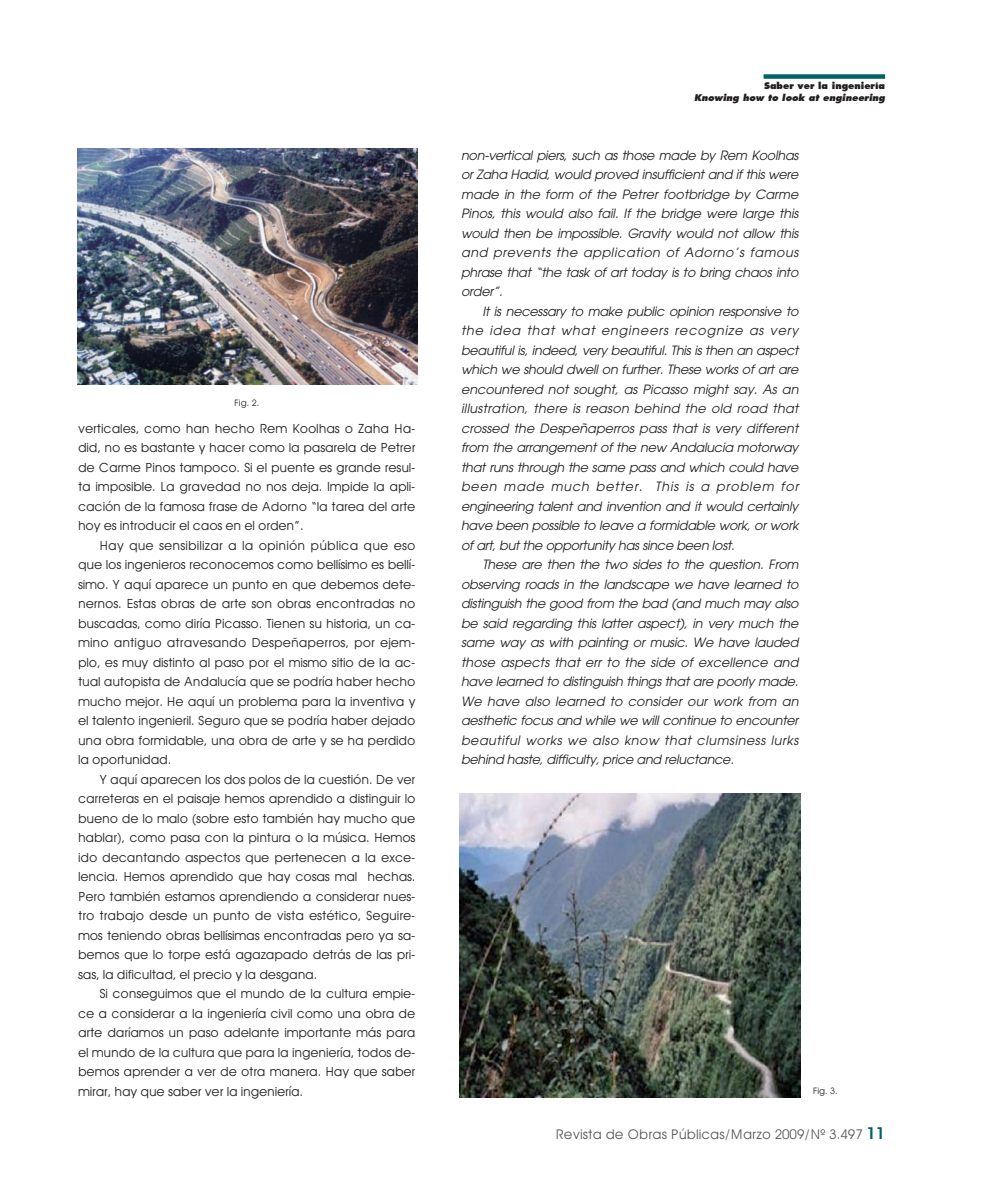
<style>
.page{position:relative;width:983px;height:1195px;background:#fff}
.page>*{position:absolute;margin:0;border:0;box-sizing:border-box;transform-origin:0 0}
.t1{font:13.5px "Avant Garde";color:#57585a}
.t2{font:12.75px/19.5px "Avant Garde";letter-spacing:-.015em;color:#231f20;text-align:justify}
.t3{font:italic 12.75px/19.5px "Avant Garde";letter-spacing:-.015em;color:#231f20;text-align:justify}
.t4{font:italic 800 9px "Futura";color:#231f20}
.t5{font:800 9px "Futura";color:#231f20}
.t6{font:9px "Avant Garde";color:#231f20}
.s1{font-family:"Avant Garde Demi TT";font-size:16.5px;color:#006169}
</style>
<div class="page">
<div style="left:763px;top:74px;width:121px;height:5px;background:#006169"></div>
<img style="left:78px;top:149px;width:339px;height:236px">
<img style="left:459px;top:793px;width:340px;height:304px">
<p class="t6" style="left:234px;top:397px;width:26px">Fig. 2.</p>
<p class="t2" style="left:78px;top:419px;width:339px">verticales, como han hecho Rem Koolhas o Zaha Ha&shy;did, no es bastante y hacer como la pasarela de Petrer de Carme Pinos tampoco. Si el puente es grande resul&shy;ta imposible. La gravedad no nos deja. Impide la apli&shy;cación de la famosa frase de Adorno “la tarea del arte hoy es introducir el caos en el orden”.</p>
<p class="t2" style="left:78px;top:536px;width:339px;text-indent:21px">Hay que sensibilizar a la opinión pública que eso que los ingenieros reconocemos como bellísimo es bellí&shy;simo. Y aquí aparece un punto en que debemos dete&shy;nernos. Estas obras de arte son obras encontradas no buscadas, como diría Picasso. Tienen su historia, un ca&shy;mino antiguo atravesando Despeñaperros, por ejem&shy;plo, es muy distinto al paso por el mismo sitio de la ac&shy;tual autopista de Andalucía que se podría haber hecho mucho mejor. He aquí un problema para la inventiva y el talento ingenieril. Seguro que se podría haber dejado una obra formidable, una obra de arte y se ha perdido la oportunidad.</p>
<p class="t2" style="left:78px;top:770px;width:339px;text-indent:21px">Y aquí aparecen los dos polos de la cuestión. De ver carreteras en el paisaje hemos aprendido a distinguir lo bueno de lo malo (sobre esto también hay mucho que hablar), como pasa con la pintura o la música. Hemos ido decantando aspectos que pertenecen a la exce&shy;lencia. Hemos aprendido que hay cosas mal hechas.<br>Pero también estamos aprendiendo a considerar nues&shy;tro trabajo desde un punto de vista estético, Seguire&shy;mos teniendo obras bellísimas encontradas pero ya sa&shy;bemos que lo torpe está agazapado detrás de las pri&shy;sas, la dificultad, el precio y la desgana.</p>
<p class="t2" style="left:78px;top:984px;width:339px;text-indent:21px">Si conseguimos que el mundo de la cultura empie&shy;ce a considerar a la ingeniería civil como una obra de arte daríamos un paso adelante importante más para el mundo de la cultura que para la ingeniería, todos de&shy;bemos aprender a ver de otra manera. Hay que saber mirar, hay que saber ver la ingeniería.</p>
<p class="t5" style="left:764px;top:82px;width:122px">Saber ver la ingeniería</p>
<p class="t4" style="left:694px;top:94px;width:192px">Knowing how to look at engineering</p>
<p class="t3" style="left:461px;top:147px;width:339px">non-vertical piers, such as those made by Rem Koolhas or Zaha Hadid, would proved insufficient and if this were made in the form of the Petrer footbridge by Carme Pinos, this would also fail. If the bridge were large this would then be impossible. Gravity would not allow this and prevents the application of Adorno’s famous phrase that “the task of art today is to bring chaos into order”.</p>
<p class="t3" style="left:461px;top:303px;width:339px;text-indent:21px">It is necessary to make public opinion responsive to the idea that what engineers recognize as very beautiful is, indeed, very beautiful. This is then an aspect which we should dwell on further. These works of art are encountered not sought, as Picasso might say. As an illustration, there is reason behind the old road that crossed the Despeñaperros pass that is very different from the arrangement of the new Andalucia motorway that runs through the same pass and which could have been made much better. This is a problem for engineering talent and invention and it would certainly have been possible to leave a formidable work, or work of art, but the opportunity has since been lost.</p>
<p class="t3" style="left:461px;top:556px;width:339px;text-indent:21px">These are then the two sides to the question. From observing roads in the landscape we have learned to distinguish the good from the bad (and much may also be said regarding this latter aspect), in very much the same way as with painting or music. We have lauded those aspects that err to the side of excellence and have learned to distinguish things that are poorly made.<br>We have also learned to consider our work from an aesthetic focus and while we will continue to encounter beautiful works we also know that clumsiness lurks behind haste, difficulty, price and reluctance.</p>
<p class="t6" style="left:812px;top:1085px;width:26px">Fig. 3.</p>
<p class="t1" style="left:555px;top:1127px;width:331px">Revista de Obras Públicas/Marzo 2009/Nº 3.497 <span class="s1">11</span></p>
</div>
